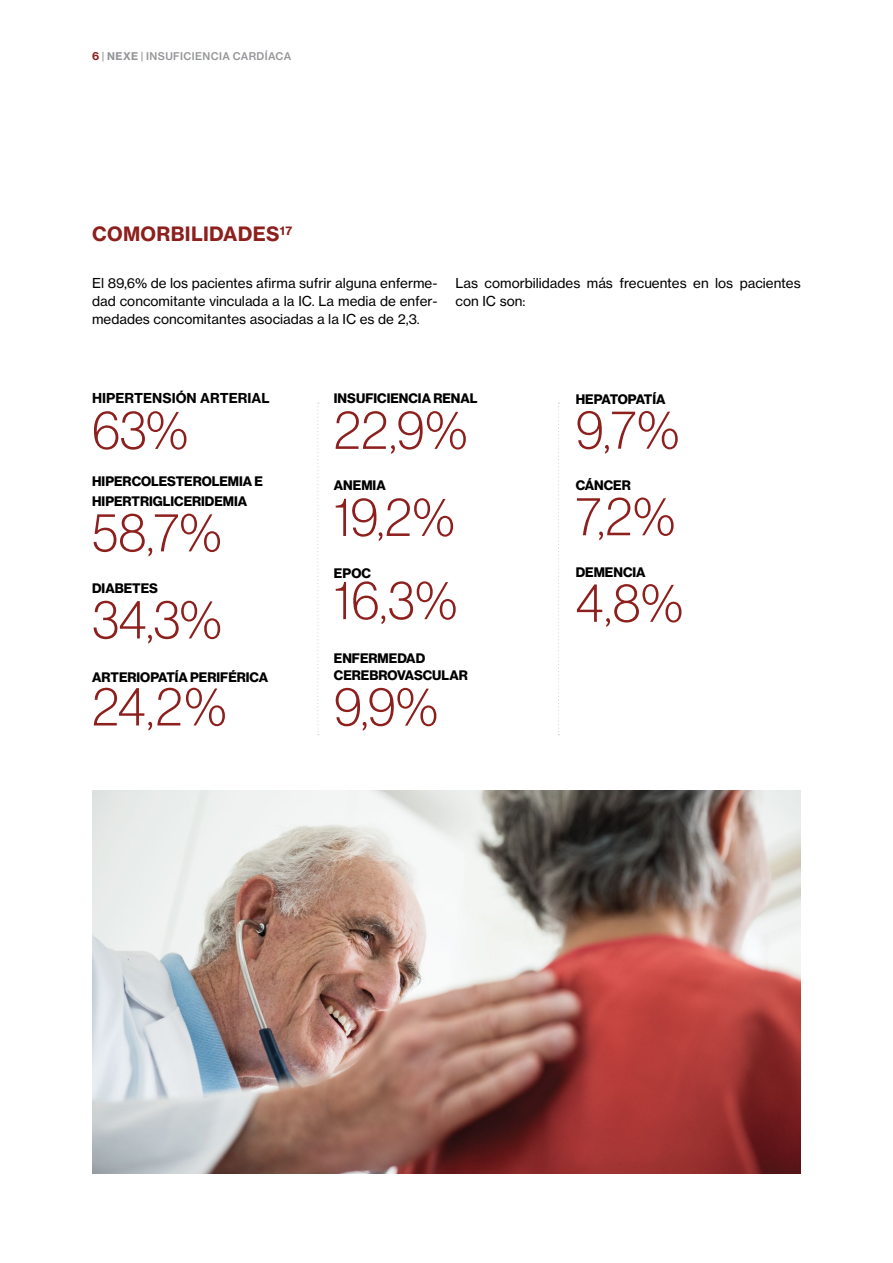
<style>
.page{position:relative;width:893px;height:1263px;background:#fff}
.page>*{position:absolute;margin:0;border:0;box-sizing:border-box;transform-origin:0 0}
.t1{font:100 54px "Volta Modern Display 35";letter-spacing:-.01em;color:#8d1f1d}
.t2{font:700 19.5px "Volta Modern Text 75";letter-spacing:.015em;color:#8d1f1d}
.t3{font:13.5px/18px "Volta Modern Text 55 Roman";color:#000;text-align:justify}
.t4{font:700 13.5px/16.5px "Volta Modern Display 75";color:#000}
.t5{font:700 13.5px "Volta Modern Text 75";color:#000}
.t6{font:500 10.5px "Volta Modern Text 65";letter-spacing:.035em;color:#939598}
.s1{font-family:"Volta Modern Text 75";font-weight:700;color:#8d1f1d}
.s2{font-family:"Volta Modern Text 75";font-weight:700}
</style>
<div class="page">
<svg style="left:317px;top:403px;width:2px;height:332px"></svg>
<img style="left:92px;top:791px;width:709px;height:383px">
<svg style="left:558px;top:403px;width:1px;height:332px"></svg>
<p class="t6" style="left:92px;top:50px;width:201px"><span class="s1">6</span> | <span class="s2">NEXE</span> | INSUFICIENCIA CARDÍACA</p>
<h2 class="t2" style="left:92px;top:222px;width:17px">COMO</h2>
<h2 class="t2" style="left:157px;top:222px;width:137px">RBILIDADES<sup>17</sup></h2>
<p class="t3" style="left:92px;top:274px;width:347px">El 89,6% de los pacientes afirma sufrir alguna enferme&shy;dad concomitante vinculada a la IC. La media de enfer&shy;medades concomitantes asociadas a la IC es de 2,3.</p>
<p class="t3" style="left:455px;top:274px;width:347px">Las comorbilidades más frecuentes en los pacientes con IC son:</p>
<p class="t5" style="left:92px;top:390px;width:178px">HIPERTENSIÓN ARTERIAL</p>
<h1 class="t1" style="left:92px;top:400px;width:98px">63%</h1>
<p class="t4" style="left:92px;top:473px;width:23px">HIPER</p>
<p class="t4" style="left:132px;top:473px;width:20px">COLESTEROLEM</p>
<p class="t4" style="left:239px;top:473px;width:24px">IAE</p>
<p class="t4" style="left:92px;top:493px;width:23px">HIPERTR</p>
<p class="t4" style="left:149px;top:493px;width:67px">IGLICERIDEM</p>
<p class="t4" style="left:234px;top:493px;width:15px">IA</p>
<h1 class="t1" style="left:92px;top:502px;width:131px">58,7%</h1>
<p class="t4" style="left:92px;top:580px;width:42px">DIABETES</p>
<h1 class="t1" style="left:92px;top:589px;width:131px">34,3%</h1>
<p class="t4" style="left:92px;top:669px;width:10px">ARTER</p>
<p class="t4" style="left:137px;top:669px;width:14px">IOPAT</p>
<p class="t4" style="left:175px;top:669px;width:25px">ÍAPER</p>
<p class="t4" style="left:216px;top:669px;width:53px">IFÉRICA</p>
<h1 class="t1" style="left:92px;top:676px;width:136px">24,2%</h1>
<p class="t4" style="left:334px;top:391px;width:110px">INSUFICIENCIA RENAL</p>
<h1 class="t1" style="left:334px;top:400px;width:135px">22,9%</h1>
<p class="t4" style="left:334px;top:478px;width:11px">ANEM</p>
<p class="t4" style="left:373px;top:478px;width:15px">IA</p>
<h1 class="t1" style="left:334px;top:487px;width:123px">19,2%</h1>
<p class="t4" style="left:334px;top:565px;width:10px">EPO</p>
<p class="t4" style="left:361px;top:565px;width:11px">C</p>
<h1 class="t1" style="left:334px;top:570px;width:125px">16,3%</h1>
<p class="t4" style="left:334px;top:650px;width:37px">ENFERMEDAD<br>CERE</p>
<p class="t4" style="left:369px;top:667px;width:82px">BROVASCULAR</p>
<h1 class="t1" style="left:334px;top:676px;width:106px">9,9%</h1>
<p class="t4" style="left:576px;top:391px;width:10px">HEPATOPAT</p>
<p class="t4" style="left:652px;top:391px;width:15px">ÍA</p>
<h1 class="t1" style="left:576px;top:399px;width:105px">9,7%</h1>
<p class="t4" style="left:576px;top:477px;width:47px">CÁNCER</p>
<h1 class="t1" style="left:576px;top:486px;width:101px">7,2%</h1>
<p class="t4" style="left:576px;top:564px;width:11px">DEMEN</p>
<p class="t4" style="left:623px;top:564px;width:24px">CIA</p>
<h1 class="t1" style="left:576px;top:573px;width:109px">4,8%</h1>
</div>
